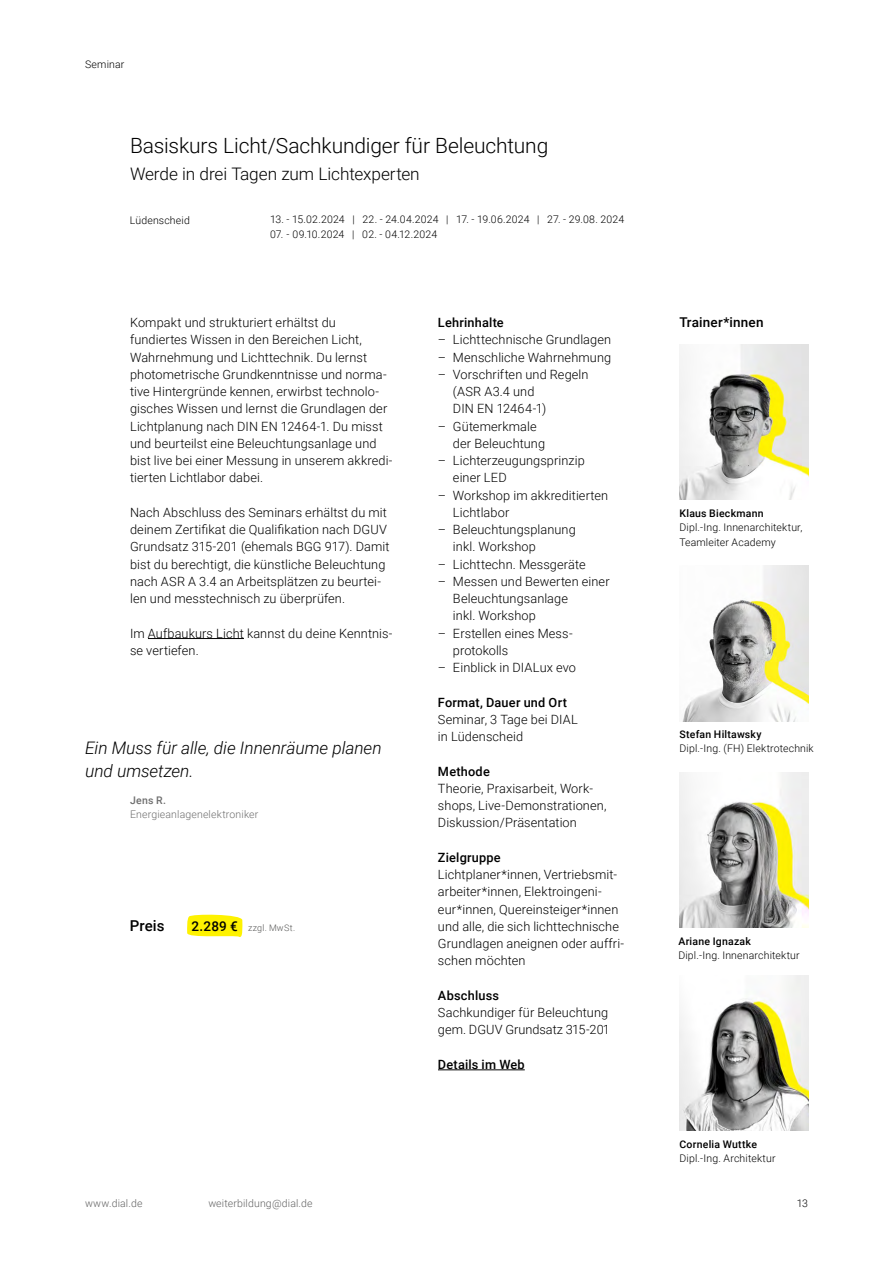
<style>
.page{position:relative;width:893px;height:1263px;background:#fff}
.page>*{position:absolute;margin:0;border:0;box-sizing:border-box;transform-origin:0 0}
.t1{font:300 21px "Roboto";letter-spacing:-.005em;color:#000}
.t2{font:italic 300 17.25px/22.5px "Roboto";letter-spacing:-.005em;color:#000}
.t3{font:300 17.25px "Roboto";letter-spacing:-.005em;color:#000}
.t4{font:500 15px "Roboto";letter-spacing:.005em;color:#000}
.t5{font:500 13.5px "Roboto";letter-spacing:.015em;color:#000}
.t6{font:300 12.75px/17.2px "Roboto";letter-spacing:.01em;color:#000}
.t7{font:500 12.75px "Roboto";letter-spacing:.015em;color:#000}
.t8{font:300 10.5px/14.2px "Roboto";letter-spacing:.015em;color:#000}
.t9{font:500 10.5px "Roboto";letter-spacing:.02em;color:#000}
.t10{font:300 10.5px "Roboto";letter-spacing:.015em;color:#636363}
.t11{font:300 10.5px "Roboto";letter-spacing:.015em;color:#6e6e6e}
.t12{font:500 10.5px "Roboto";color:#6e6e6e}
.t13{font:300 9px "Roboto";letter-spacing:.025em;color:#575756}
.s1{font-weight:500;font-size:13.5px;color:#000}
</style>
<div class="page">
<hr style="left:148px;top:638px;width:96px;height:1px;background:#000">
<svg style="left:187px;top:914px;width:56px;height:23px"></svg>
<hr style="left:438px;top:1069px;width:87px;height:1px;background:#000">
<img style="left:679px;top:344px;width:130px;height:156px">
<img style="left:679px;top:975px;width:130px;height:156px">
<img style="left:682px;top:565px;width:127px;height:156px">
<img style="left:679px;top:773px;width:130px;height:155px">
<p class="t8" style="left:85px;top:57px;width:41px">Seminar</p>
<h1 class="t1" style="left:130px;top:131px;width:420px">Basiskurs Licht/Sachkundiger für Beleuchtung</h1>
<h2 class="t3" style="left:130px;top:162px;width:291px">Werde in drei Tagen zum Lichtexperten</h2>
<p class="t8" style="left:270px;top:212px;width:356px">13. - 15.02.2024 | 22. - 24.04.2024 | 17. - 19.06.2024 | 27. - 29.08. 2024</p>
<p class="t8" style="left:270px;top:226px;width:169px">07. - 09.10.2024 | 02. - 04.12.2024</p>
<p class="t8" style="left:130px;top:212px;width:62px">Lüdenscheid</p>
<p class="t6" style="left:130px;top:313px;width:264px">Kompakt und strukturiert erhältst du fundiertes Wissen in den Bereichen Licht, Wahrnehmung und Lichttechnik. Du lernst photometrische Grundkenntnisse und norma&shy;tive Hintergründe kennen, erwirbst technolo&shy;gisches Wissen und lernst die Grundlagen der Lichtplanung nach DIN EN 12464-1. Du misst und beurteilst eine Beleuchtungsanlage und bist live bei einer Messung in unserem akkredi&shy;tierten Lichtlabor dabei.</p>
<p class="t6" style="left:130px;top:503px;width:261px">Nach Abschluss des Seminars erhältst du mit deinem Zertifikat die Qualifikation nach DGUV Grundsatz 315-201 (ehemals BGG 917). Damit bist du berechtigt, die künstliche Beleuchtung nach ASR A 3.4 an Arbeitsplätzen zu beurtei&shy;len und messtechnisch zu überprüfen.</p>
<p class="t6" style="left:130px;top:624px;width:264px">Im Aufbaukurs Licht kannst du deine Kenntnis&shy;se vertiefen.</p>
<h2 class="t2" style="left:85px;top:736px;width:298px">Ein Muss für alle, die Innenräume planen und umsetzen.</h2>
<p class="t12" style="left:130px;top:793px;width:37px">Jens R.</p>
<p class="t11" style="left:130px;top:807px;width:130px">Energieanlagenelektroniker</p>
<p class="t4" style="left:130px;top:915px;width:36px">Preis</p>
<p class="t13" style="left:192px;top:921px;width:105px"><span class="s1">2.289 €</span> zzgl. MwSt.</p>
<p class="t7" style="left:438px;top:314px;width:67px">Lehrinhalte</p>
<p class="t6" style="left:438px;top:331px;width:175px">– Lichttechnische Grundlagen</p>
<p class="t6" style="left:438px;top:348px;width:175px">– Menschliche Wahrnehmung</p>
<p class="t6" style="left:453px;top:365px;width:137px;text-indent:-15px">– Vorschriften und Regeln (ASR A3.4 und<br>DIN EN 12464-1)</p>
<p class="t6" style="left:453px;top:417px;width:94px;text-indent:-15px">– Gütemerkmale der Beleuchtung</p>
<p class="t6" style="left:453px;top:451px;width:133px;text-indent:-15px">– Lichterzeugungsprinzip einer LED</p>
<p class="t6" style="left:453px;top:486px;width:157px;text-indent:-15px">– Workshop im akkreditierten<br>Lichtlabor</p>
<p class="t6" style="left:453px;top:520px;width:124px;text-indent:-15px">– Beleuchtungsplanung inkl. Workshop</p>
<p class="t6" style="left:438px;top:555px;width:149px">– Lichttechn. Messgeräte</p>
<p class="t6" style="left:453px;top:572px;width:158px;text-indent:-15px">– Messen und Bewerten einer<br>Beleuchtungsanlage<br>inkl. Workshop</p>
<p class="t6" style="left:453px;top:624px;width:121px;text-indent:-15px">– Erstellen eines Mess&shy;protokolls</p>
<p class="t6" style="left:438px;top:658px;width:140px">– Einblick in DIALux evo</p>
<p class="t7" style="left:438px;top:693px;width:131px">Format, Dauer und Ort</p>
<p class="t6" style="left:438px;top:710px;width:141px">Seminar, 3 Tage bei DIAL in Lüdenscheid</p>
<p class="t7" style="left:438px;top:762px;width:53px">Methode</p>
<p class="t6" style="left:438px;top:779px;width:170px">Theorie, Praxisarbeit, Work&shy;shops, Live-Demonstrationen,<br>Diskussion/Präsentation</p>
<p class="t7" style="left:438px;top:848px;width:64px">Zielgruppe</p>
<p class="t6" style="left:438px;top:865px;width:188px">Lichtplaner*innen, Vertriebsmit&shy;arbeiter*innen, Elektroingeni&shy;eur*innen, Quereinsteiger*innen und alle, die sich lichttechnische<br>Grundlagen aneignen oder auffri&shy;schen möchten</p>
<p class="t7" style="left:438px;top:986px;width:63px">Abschluss</p>
<p class="t6" style="left:438px;top:1003px;width:173px">Sachkundiger für Beleuchtung gem. DGUV Grundsatz 315-201</p>
<p class="t7" style="left:438px;top:1055px;width:88px">Details im Web</p>
<p class="t5" style="left:679px;top:313px;width:86px">Trainer*innen</p>
<p class="t9" style="left:679px;top:506px;width:86px">Klaus Bieckmann</p>
<p class="t8" style="left:679px;top:520px;width:124px">Dipl.-Ing. Innenarchitektur,<br>Teamleiter Academy</p>
<p class="t9" style="left:679px;top:727px;width:84px">Stefan Hiltawsky</p>
<p class="t8" style="left:679px;top:741px;width:136px">Dipl.-Ing. (FH) Elektrotechnik</p>
<p class="t9" style="left:678px;top:934px;width:74px">Ariane Ignazak</p>
<p class="t8" style="left:678px;top:948px;width:123px">Dipl.-Ing. Innenarchitektur</p>
<p class="t9" style="left:679px;top:1137px;width:79px">Cornelia Wuttke</p>
<p class="t8" style="left:679px;top:1151px;width:98px">Dipl.-Ing. Architektur</p>
<p class="t10" style="left:85px;top:1196px;width:59px">www.dial.de</p>
<p class="t10" style="left:208px;top:1196px;width:106px">weiterbildung@dial.de</p>
<p class="t8" style="left:797px;top:1196px;width:13px">13</p>
</div>
